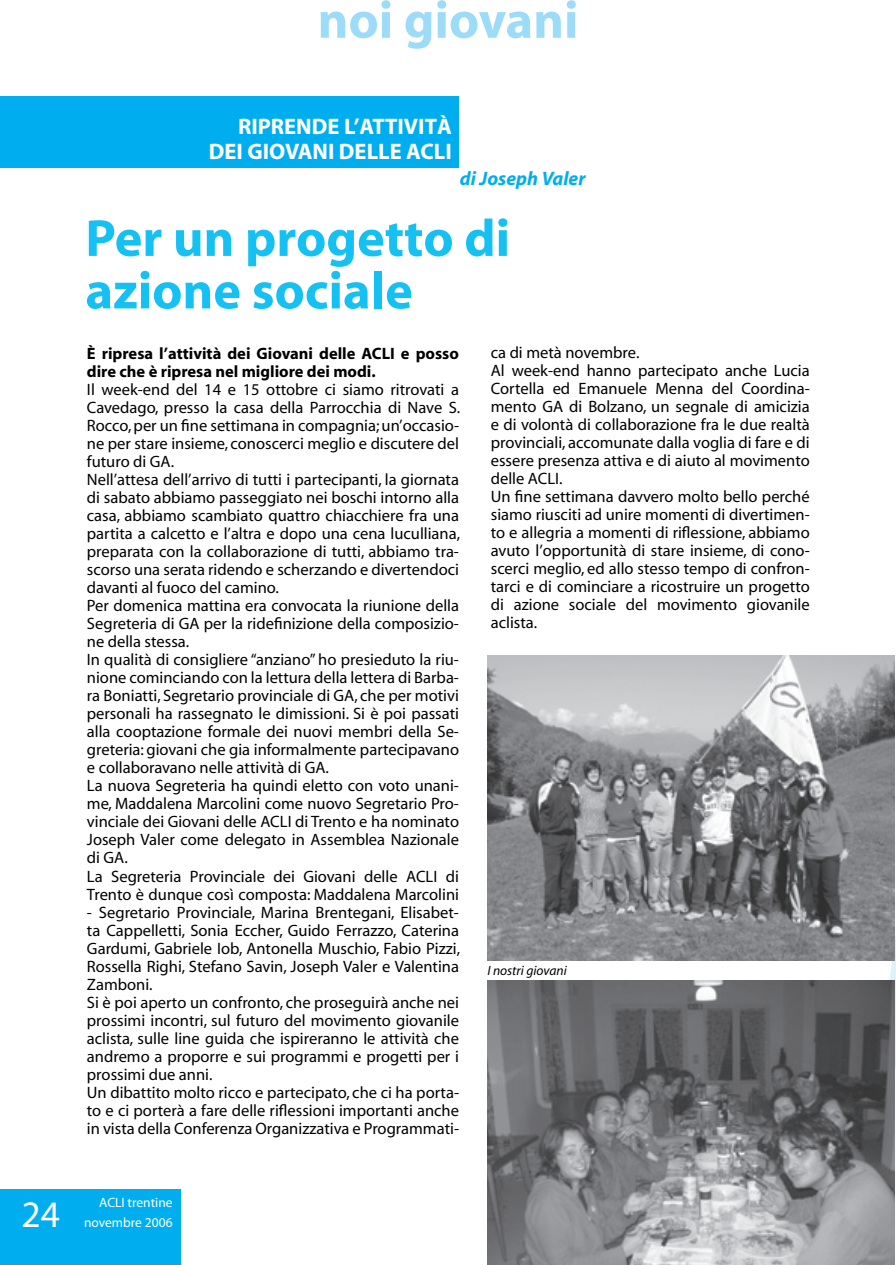
<style>
.page{position:relative;width:896px;height:1265px;background:#fff}
.page>*{position:absolute;margin:0;border:0;box-sizing:border-box;transform-origin:0 0}
.t1{font:700 52.5px/52.5px "Myriad";color:#15c0f2}
.t2{font:700 52.5px "Myriad";color:#9cdcf8}
.t3{font:37.5px "Myriad";color:#fff}
.t4{font:700 22.5px/25.5px "Myriad";color:#fff;text-align:right}
.t5{font:italic 700 19.5px "Myriad";color:#00aeef}
.t6{font:16.5px/18px "Myriad";color:#000}
.t7{font:700 16.5px/18px "Myriad";color:#000}
.t8{font:13.5px/19.5px "Myriad";color:#fff;text-align:right}
.t9{font:italic 13.5px "Myriad";color:#000}
</style>
<div class="page">
<img style="left:852px;top:879px;width:43px;height:366px">
<div style="left:0;top:1189px;width:180px;height:76px;background:#00aeef"></div>
<div style="left:0;top:96px;width:459px;height:72px;background:#00aeef"></div>
<img style="left:487px;top:655px;width:407px;height:305px">
<img style="left:487px;top:980px;width:407px;height:285px">
<h1 class="t2" style="left:317px;top:1px;width:262px">noi giovani</h1>
<h2 class="t3" style="left:22px;top:1200px;width:40px">24</h2>
<h3 class="t4" style="left:209px;top:115px;width:244px">RIPRENDE L’ATTIVITÀ<br>DEI GIOVANI DELLE ACLI</h3>
<p class="t5" style="left:459px;top:171px;width:127px">di Joseph Valer</p>
<h1 class="t1" style="left:85px;top:216px;width:426px">Per un progetto di azione sociale</h1>
<p class="t7" style="left:87px;top:346px;width:373px">È ripresa l’attività dei Giovani delle ACLI e posso dire che è ripresa nel migliore dei modi.</p>
<p class="t6" style="left:87px;top:382px;width:375px">Il week-end del 14 e 15 ottobre ci siamo ritrovati a Cavedago, presso la casa della Parrocchia di Nave S.<br>Rocco, per un fine settimana in compagnia; un’occasio&shy;ne per stare insieme, conoscerci meglio e discutere del futuro di GA.<br>Nell’attesa dell’arrivo di tutti i partecipanti, la giornata di sabato abbiamo passeggiato nei boschi intorno alla casa, abbiamo scambiato quattro chiacchiere fra una partita a calcetto e l’altra e dopo una cena luculliana, preparata con la collaborazione di tutti, abbiamo tra&shy;scorso una serata ridendo e scherzando e divertendoci davanti al fuoco del camino.<br>Per domenica mattina era convocata la riunione della Segreteria di GA per la ridefinizione della composizio&shy;ne della stessa.<br>In qualità di consigliere “anziano” ho presieduto la riu&shy;nione cominciando con la lettura della lettera di Barba&shy;ra Boniatti, Segretario provinciale di GA, che per motivi personali ha rassegnato le dimissioni. Si è poi passati alla cooptazione formale dei nuovi membri della Se&shy;greteria: giovani che gia informalmente partecipavano e collaboravano nelle attività di GA.<br>La nuova Segreteria ha quindi eletto con voto unani&shy;me, Maddalena Marcolini come nuovo Segretario Pro&shy;vinciale dei Giovani delle ACLI di Trento e ha nominato Joseph Valer come delegato in Assemblea Nazionale di GA.<br>La Segreteria Provinciale dei Giovani delle ACLI di Trento è dunque così composta: Maddalena Marcolini</p>
<p class="t6" style="left:87px;top:904px;width:374px">- Segretario Provinciale, Marina Brentegani, Elisabet&shy;ta Cappelletti, Sonia Eccher, Guido Ferrazzo, Caterina Gardumi, Gabriele Iob, Antonella Muschio, Fabio Pizzi, Rossella Righi, Stefano Savin, Joseph Valer e Valentina Zamboni.<br>Si è poi aperto un confronto, che proseguirà anche nei prossimi incontri, sul futuro del movimento giovanile aclista, sulle line guida che ispireranno le attività che andremo a proporre e sui programmi e progetti per i prossimi due anni.<br>Un dibattito molto ricco e partecipato, che ci ha porta&shy;to e ci porterà a fare delle riflessioni importanti anche in vista della Conferenza Organizzativa e Programmati-</p>
<p class="t8" style="left:84px;top:1193px;width:90px">ACLI trentine novembre 2006</p>
<p class="t6" style="left:490px;top:345px;width:320px">ca di metà novembre.<br>Al week-end hanno partecipato anche Lucia Cortella ed Emanuele Menna del Coordina&shy;mento GA di Bolzano, un segnale di amicizia e di volontà di collaborazione fra le due realtà provinciali, accomunate dalla voglia di fare e di essere presenza attiva e di aiuto al movimento delle ACLI.<br>Un fine settimana davvero molto bello perché siamo riusciti ad unire momenti di divertimen&shy;to e allegria a momenti di riflessione, abbiamo avuto l’opportunità di stare insieme, di cono&shy;scerci meglio, ed allo stesso tempo di confron&shy;tarci e di cominciare a ricostruire un progetto di azione sociale del movimento giovanile aclista.</p>
<p class="t9" style="left:487px;top:965px;width:81px">I nostri giovani</p>
</div>
